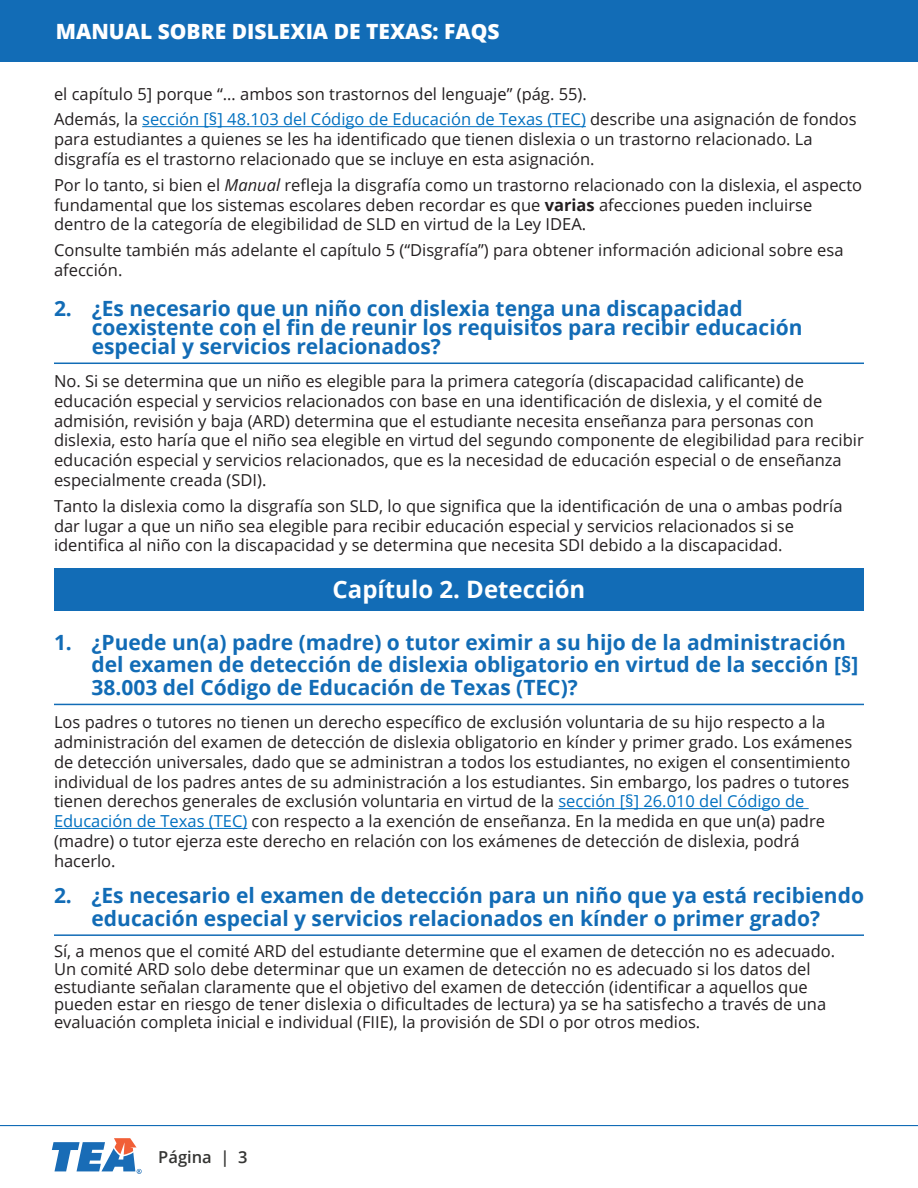
<style>
.page{position:relative;width:918px;height:1188px;background:#fff}
.page>*{position:absolute;margin:0;border:0;box-sizing:border-box;transform-origin:0 0}
.Heading_2_-_FAQs{font:700 24px "Open Sans";color:#fff}
.Heading_3_-_FAQs{font:700 21px/22.6px "Open Sans";color:#126cb6}
.t1{font:800 21px "Open Sans";color:#fff}
.Normal_-_FAQs{font:16.5px/19.8px "Open Sans";color:#231f20}
.t2{font:600 16.5px "Open Sans";color:#353533}
.s1{color:#0070c0}
.s2{font-style:italic}
.s3{font-weight:700}
</style>
<div class="page">
<hr style="left:0;top:1125px;width:918px;height:1px;background:#126cb6">
<div style="left:0;top:0;width:918px;height:61px;background:#126cb6"></div>
<svg style="left:52px;top:1138px;width:90px;height:36px"></svg>
<hr style="left:142px;top:126px;width:444px;height:1px;background:#0070c0">
<hr style="left:54px;top:363px;width:810px;height:1px;background:#126cb6">
<div style="left:54px;top:568px;width:810px;height:42px;background:#126cb6"></div>
<hr style="left:54px;top:704px;width:810px;height:1px;background:#126cb6">
<hr style="left:558px;top:808px;width:251px;height:1px;background:#0070c0">
<hr style="left:54px;top:828px;width:193px;height:1px;background:#0070c0">
<hr style="left:54px;top:934px;width:810px;height:2px;background:#126cb6">
<p class="t1" style="left:56px;top:15px;width:445px">MANUAL SOBRE DISLEXIA DE TEXAS: FAQS</p>
<p class="Normal_-_FAQs" style="left:54px;top:83px;width:534px">el capítulo 5] porque “… ambos son trastornos del lenguaje” (pág. 55).</p>
<p class="Normal_-_FAQs" style="left:54px;top:109px;width:804px">Además, la <span class="s1">sección [§] 48.103 del Código de Educación de Texas (TEC)</span> describe una asignación de fondos para estudiantes a quienes se les ha identificado que tienen dislexia o un trastorno relacionado. La disgrafía es el trastorno relacionado que se incluye en esta asignación.</p>
<p class="Normal_-_FAQs" style="left:54px;top:175px;width:810px">Por lo tanto, si bien el <span class="s2">Manual</span> refleja la disgrafía como un trastorno relacionado con la dislexia, el aspecto fundamental que los sistemas escolares deben recordar es que <span class="s3">varias</span> afecciones pueden incluirse dentro de la categoría de elegibilidad de SLD en virtud de la Ley IDEA.</p>
<p class="Normal_-_FAQs" style="left:54px;top:240px;width:791px">Consulte también más adelante el capítulo 5 (“Disgrafía”) para obtener información adicional sobre esa afección.</p>
<h3 class="Heading_3_-_FAQs" style="left:92px;top:298px;width:712px;line-height:18.9px;text-indent:-38px">2. ¿Es necesario que un niño con dislexia tenga una discapacidad coexistente con el fin de reunir los requisitos para recibir educación especial y servicios relacionados?</h3>
<p class="Normal_-_FAQs" style="left:54px;top:371px;width:811px">No. Si se determina que un niño es elegible para la primera categoría (discapacidad calificante) de educación especial y servicios relacionados con base en una identificación de dislexia, y el comité de admisión, revisión y baja (ARD) determina que el estudiante necesita enseñanza para personas con dislexia, esto haría que el niño sea elegible en virtud del segundo componente de elegibilidad para recibir educación especial y servicios relacionados, que es la necesidad de educación especial o de enseñanza especialmente creada (SDI).</p>
<p class="Normal_-_FAQs" style="left:54px;top:496px;width:790px">Tanto la dislexia como la disgrafía son SLD, lo que significa que la identificación de una o ambas podría dar lugar a que un niño sea elegible para recibir educación especial y servicios relacionados si se identifica al niño con la discapacidad y se determina que necesita SDI debido a la discapacidad.</p>
<h2 class="Heading_2_-_FAQs" style="left:333px;top:573px;width:254px">Capítulo 2. Detección</h2>
<h3 class="Heading_3_-_FAQs" style="left:92px;top:630px;width:768px;text-indent:-38px">1. ¿Puede un(a) padre (madre) o tutor eximir a su hijo de la administración del examen de detección de dislexia obligatorio en virtud de la sección [§]<br>38.003 del Código de Educación de Texas (TEC)?</h3>
<p class="Normal_-_FAQs" style="left:54px;top:712px;width:800px">Los padres o tutores no tienen un derecho específico de exclusión voluntaria de su hijo respecto a la administración del examen de detección de dislexia obligatorio en kínder y primer grado. Los exámenes de detección universales, dado que se administran a todos los estudiantes, no exigen el consentimiento individual de los padres antes de su administración a los estudiantes. Sin embargo, los padres o tutores tienen derechos generales de exclusión voluntaria en virtud de la <span class="s1">sección [§] 26.010 del Código de Educación de Texas (TEC)</span> con respecto a la exención de enseñanza. En la medida en que un(a) padre (madre) o tutor ejerza este derecho en relación con los exámenes de detección de dislexia, podrá hacerlo.</p>
<h3 class="Heading_3_-_FAQs" style="left:54px;top:883px;width:811px;text-align:center">2. ¿Es necesario el examen de detección para un niño que ya está recibiendo educación especial y servicios relacionados en kínder o primer grado?</h3>
<p class="Normal_-_FAQs" style="left:54px;top:942px;width:783px;line-height:17.9px">Sí, a menos que el comité ARD del estudiante determine que el examen de detección no es adecuado.<br>Un comité ARD solo debe determinar que un examen de detección no es adecuado si los datos del estudiante señalan claramente que el objetivo del examen de detección (identificar a aquellos que pueden estar en riesgo de tener dislexia o dificultades de lectura) ya se ha satisfecho a través de una evaluación completa inicial e individual (FIIE), la provisión de SDI o por otros medios.</p>
<p class="t2" style="left:158px;top:1145px;width:91px">Página | 3</p>
</div>
